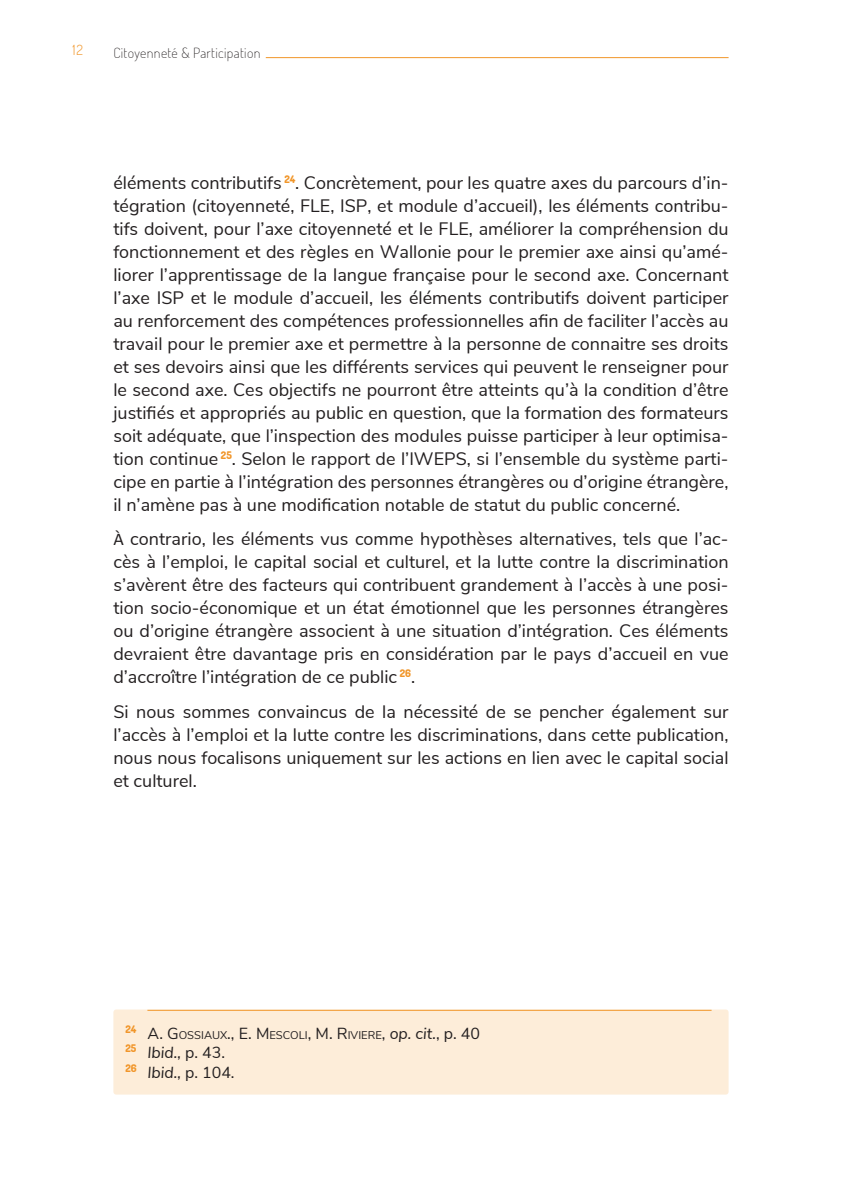
<style>
.page{position:relative;width:842px;height:1191px;background:#fff}
.page>*{position:absolute;margin:0;border:0;box-sizing:border-box;transform-origin:0 0}
.t1{font:18px/23px "Nunito Sans";color:#231f20;text-align:justify}
.t2{font:italic 16px/19.2px "Nunito Sans";color:#231f20}
.t3{font:200 14px "Dosis";letter-spacing:.025em;color:#231f20}
.t4{font:300 14px "Dosis";color:#f1962a}
.t5{font:11.2px "Nunito Sans";color:#231f20}
.s1{font-family:"Calibri"}
.s2{font-size:16px}
.s3{font-style:italic;font-size:16px}
.s4{font-style:normal}
</style>
<div class="page">
<hr style="left:113px;top:57px;width:616px;height:1px;background:#f1962a">
<div style="left:108px;top:52px;width:158px;height:10px;background:#fff"></div>
<div style="left:113px;top:1009px;width:616px;height:85px;background:#fdedd9;border-radius:3px"></div>
<hr style="left:147px;top:1009px;width:564px;height:1px;background:#f1962a">
<p class="t4" style="left:73px;top:41px;width:12px">12</p>
<p class="t3" style="left:113px;top:44px;width:149px">Citoyenneté &amp; Participation</p>
<p class="t1" style="left:113px;top:170px;width:617px">éléments contributifs <sup>24</sup>. Concrètement, pour les quatre axes du parcours d’in&shy;tégration (citoyenneté, FLE, ISP, et module d’accueil), les éléments contribu&shy;tifs doivent, pour l’axe citoyenneté et le FLE, améliorer la compréhension du fonctionnement et des règles en Wallonie pour le premier axe ainsi qu’amé&shy;liorer l’apprentissage de la langue française pour le second axe. Concernant l’axe ISP et le module d’accueil, les éléments contributifs doivent participer au renforcement des compétences professionnelles afin de faciliter l’accès au travail pour le premier axe et permettre à la personne de connaitre ses droits et ses devoirs ainsi que les différents services qui peuvent le renseigner pour le second axe. Ces objectifs ne pourront être atteints qu’à la condition d’être justifiés et appropriés au public en question, que la formation des formateurs soit adéquate, que l’inspection des modules puisse participer à leur optimisa&shy;tion continue <sup>25</sup>. Selon le rapport de l’IWEPS, si l’ensemble du système parti&shy;cipe en partie à l’intégration des personnes étrangères ou d’origine étrangère, il n’amène pas à une modification notable de statut du public concerné.</p>
<p class="t1" style="left:113px;top:526px;width:617px"><span class="s1">À</span> contrario, les éléments vus comme hypothèses alternatives, tels que l’ac&shy;cès à l’emploi, le capital social et culturel, et la lutte contre la discrimination s’avèrent être des facteurs qui contribuent grandement à l’accès à une posi&shy;tion socio-économique et un état émotionnel que les personnes étrangères ou d’origine étrangère associent à une situation d’intégration. Ces éléments devraient être davantage pris en considération par le pays d’accueil en vue d’accroître l’intégration de ce public <sup>26</sup>.</p>
<p class="t1" style="left:113px;top:698px;width:617px">Si nous sommes convaincus de la nécessité de se pencher également sur l’accès à l’emploi et la lutte contre les discriminations, dans cette publication, nous nous focalisons uniquement sur les actions en lien avec le capital social et culturel.</p>
<p class="t5" style="left:125px;top:1027px;width:356px"><sup>24</sup> <span class="s2">A. G</span> OSSIAUX<span class="s2">., E. M</span> ESCOLI<span class="s2">, M . R</span> IVIERE<span class="s2">,</span> <span class="s3">op. cit.</span><span class="s2">, p. 40</span></p>
<p class="t2" style="left:125px;top:1042px;width:111px"><sup>25</sup> Ibid., <span class="s4">p. 43.<br></span><sup>26</sup> Ibid., <span class="s4">p. 104.</span></p>
</div>
